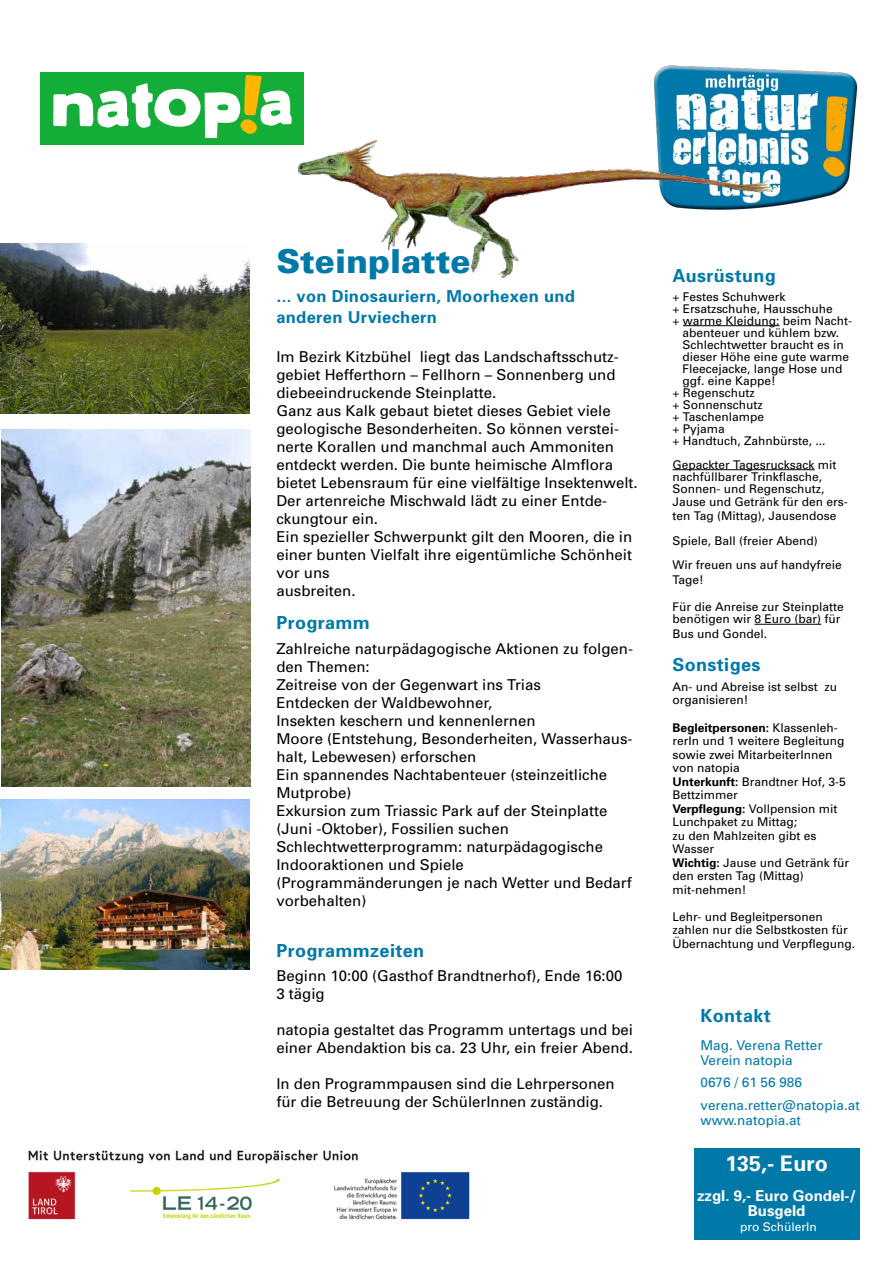
<style>
.page{position:relative;width:893px;height:1263px;background:#fff}
.page>*{position:absolute;margin:0;border:0;box-sizing:border-box;transform-origin:0 0}
.t1{font:900 33px "Univers";color:#0079a9}
.t2{font:700 21.45px "Univers";color:#fff}
.t3{font:700 18px "Univers";letter-spacing:.02em;color:#0079a9}
.t4{font:700 16.5px/21px "Univers";letter-spacing:.02em;color:#0079a9}
.t5{font:15px/18px "Univers";color:#000}
.t6{font:700 15px/15px "Univers";color:#fff;text-align:center}
.t7{font:13.5px/15px "Univers";color:#0079a9}
.t8{font:12px/13.5px "Univers";color:#000}
.t9{font:12px "Univers";color:#fff}
.s1{font-size:18px}
.s2{font-weight:700}
</style>
<div class="page">
<img style="left:0;top:799px;width:249px;height:170px">
<img style="left:1px;top:429px;width:250px;height:358px">
<img style="left:0;top:244px;width:250px;height:169px">
<hr style="left:683px;top:325px;width:96px;height:1px;background:#000">
<hr style="left:672px;top:469px;width:143px;height:1px;background:#000">
<hr style="left:754px;top:624px;width:67px;height:1px;background:#000">
<img style="left:654px;top:65px;width:204px;height:139px">
<img style="left:291px;top:108px;width:500px;height:170px">
<div style="left:40px;top:72px;width:263px;height:72px;background:#13ad38"></div>
<svg style="left:53px;top:75px;width:239px;height:63px"></svg>
<div style="left:694px;top:1148px;width:166px;height:91px;background:#0079a9"></div>
<img style="left:28px;top:1149px;width:442px;height:71px">
<h1 class="t1" style="left:276px;top:240px;width:196px">Steinplatte</h1>
<p class="t4" style="left:276px;top:285px;width:300px"><span class="s1">.</span>.. von Dinosauriern, Moorhexen und anderen Urviechern</p>
<p class="t5" style="left:276px;top:348px;width:363px">Im Bezirk Kitzbühel liegt das Landschaftsschutz&shy;gebiet Hefferthorn – Fellhorn – Sonnenberg und diebeeindruckende Steinplatte.<br>Ganz aus Kalk gebaut bietet dieses Gebiet viele geologische Besonderheiten. So können verstei&shy;nerte Korallen und manchmal auch Ammoniten entdeckt werden. Die bunte heimische Almflora bietet Lebensraum für eine vielfältige Insektenwelt.<br>Der artenreiche Mischwald lädt zu einer Entde&shy;ckungtour ein.<br>Ein spezieller Schwerpunkt gilt den Mooren, die in einer bunten Vielfalt ihre eigentümliche Schönheit vor uns<br>ausbreiten.</p>
<p class="t3" style="left:276px;top:611px;width:95px">Programm</p>
<p class="t5" style="left:276px;top:639px;width:358px">Zahlreiche naturpädagogische Aktionen zu folgen&shy;den Themen:<br>Zeitreise von der Gegenwart ins Trias<br>Entdecken der Waldbewohner,<br>Insekten keschern und kennenlernen<br>Moore (Entstehung, Besonderheiten, Wasserhaus&shy;halt, Lebewesen) erforschen<br>Ein spannendes Nachtabenteuer (steinzeitliche Mutprobe)<br>Exkursion zum Triassic Park auf der Steinplatte (Juni -Oktober), Fossilien suchen Schlechtwetterprogramm: naturpädagogische Indooraktionen und Spiele (Programmänderungen je nach Wetter und Bedarf vorbehalten)</p>
<p class="t3" style="left:276px;top:939px;width:149px">Programmzeiten</p>
<p class="t5" style="left:276px;top:966px;width:347px">Beginn 10:00 (Gasthof Brandtnerhof), Ende 16:00<br>3 tägig</p>
<p class="t5" style="left:276px;top:1020px;width:358px">natopia gestaltet das Programm untertags und bei einer Abendaktion bis ca. 23 Uhr, ein freier Abend.</p>
<p class="t5" style="left:276px;top:1074px;width:340px">In den Programmpausen sind die Lehrpersonen für die Betreuung der SchülerInnen zuständig.</p>
<p class="t3" style="left:672px;top:264px;width:105px">Ausrüstung</p>
<p class="t8" style="left:672px;top:289px;width:115px">+ Festes Schuhwerk</p>
<p class="t8" style="left:672px;top:301px;width:162px">+ Ersatzschuhe, Hausschuhe</p>
<p class="t8" style="left:672px;top:313px;width:181px">+ warme Kleidung: beim Nacht-</p>
<p class="t8" style="left:682px;top:325px;width:158px">abenteuer und kühlem bzw.</p>
<p class="t8" style="left:682px;top:337px;width:163px">Schlechtwetter braucht es in</p>
<p class="t8" style="left:682px;top:349px;width:168px">dieser Höhe eine gute warme</p>
<p class="t8" style="left:682px;top:361px;width:162px">Fleecejacke, lange Hose und</p>
<p class="t8" style="left:682px;top:373px;width:95px">ggf. eine Kappe!</p>
<p class="t8" style="left:672px;top:385px;width:84px">+ Regenschutz</p>
<p class="t8" style="left:672px;top:397px;width:92px">+ Sonnenschutz</p>
<p class="t8" style="left:672px;top:409px;width:93px">+ Taschenlampe</p>
<p class="t8" style="left:672px;top:421px;width:54px">+ Pyjama</p>
<p class="t8" style="left:672px;top:433px;width:155px">+ Handtuch, Zahnbürste, ...</p>
<p class="t8" style="left:672px;top:458px;width:166px;line-height:12px">Gepackter Tagesrucksack mit nachfüllbarer Trinkflasche,<br>Sonnen- und Regenschutz,</p>
<p class="t8" style="left:672px;top:495px;width:177px">Jause und Getränk für den ers&shy;ten Tag (Mittag), Jausendose</p>
<p class="t8" style="left:672px;top:529px;width:171px;line-height:24px">Spiele, Ball (freier Abend)<br>Wir freuen uns auf handyfreie</p>
<p class="t8" style="left:672px;top:573px;width:33px">Tage!</p>
<p class="t8" style="left:672px;top:601px;width:173px;line-height:12px">Für die Anreise zur Steinplatte benötigen wir 8 Euro (bar) für</p>
<p class="t8" style="left:672px;top:627px;width:96px">Bus und Gondel.</p>
<p class="t3" style="left:672px;top:653px;width:89px">Sonstiges</p>
<p class="t8" style="left:672px;top:680px;width:166px">An- und Abreise ist selbst zu organisieren!</p>
<p class="t8" style="left:672px;top:720px;width:178px"><span class="s2">Begleitpersonen:</span> Klassenleh&shy;rerIn und 1 weitere Begleitung sowie zwei MitarbeiterInnen von natopia<br><span class="s2">Unterkunft:</span> Brandtner Hof, 3-5<br>Bettzimmer<br><span class="s2">Verpflegung:</span> Vollpension mit<br>Lunchpaket zu Mittag;<br>zu den Mahlzeiten gibt es<br>Wasser<br><span class="s2">Wichtig:</span> Jause und Getränk für den ersten Tag (Mittag) mit-nehmen!</p>
<p class="t8" style="left:672px;top:909px;width:184px">Lehr- und Begleitpersonen zahlen nur die Selbstkosten für<br>Übernachtung und Verpflegung.</p>
<p class="t3" style="left:701px;top:1004px;width:72px">Kontakt</p>
<p class="t7" style="left:701px;top:1037px;width:124px">Mag. Verena Retter<br>Verein natopia</p>
<p class="t7" style="left:701px;top:1071px;width:161px;line-height:22.5px">0676 / 61 56 986 verena.retter@natopia.at</p>
<p class="t7" style="left:701px;top:1112px;width:102px">www.natopia.at</p>
<h2 class="t2" style="left:725px;top:1149px;width:104px">135,- Euro</h2>
<p class="t6" style="left:697px;top:1187px;width:161px">zzgl. 9,- Euro Gondel-/<br>Busgeld</p>
<p class="t9" style="left:740px;top:1219px;width:78px">pro SchülerIn</p>
</div>
